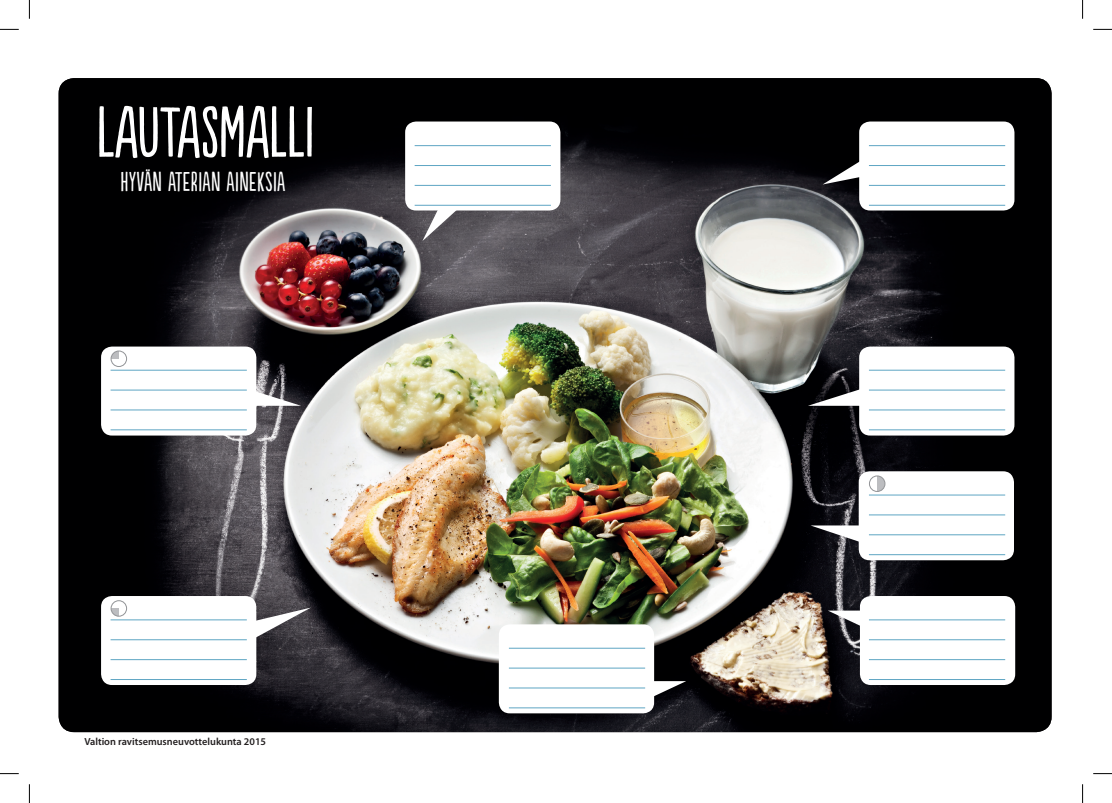
<style>
.page{position:relative;width:1112px;height:803px;background:#fff}
.page>*{position:absolute;margin:0;border:0;box-sizing:border-box;transform-origin:0 0}
.t1{font:67.5px "Populaire";color:#fff}
.t2{font:25.62px "Populaire";letter-spacing:.02em;color:#fff}
.t3{font:600 10.25px "Myriad Pro";color:#231f20}
</style>
<div class="page">
<img style="left:59px;top:78px;width:992px;height:654px">
<div style="left:405px;top:122px;width:155px;height:88px;background:#fff;border-radius:11px"></div>
<svg style="left:422px;top:204px;width:36px;height:37px"></svg>
<div style="left:101px;top:596px;width:155px;height:89px;background:#fff;border-radius:11px"></div>
<svg style="left:256px;top:607px;width:55px;height:34px"></svg>
<div style="left:859px;top:596px;width:155px;height:89px;background:#fff;border-radius:11px"></div>
<svg style="left:827px;top:610px;width:33px;height:19px"></svg>
<div style="left:858px;top:471px;width:155px;height:89px;background:#fff;border-radius:11px"></div>
<svg style="left:810px;top:525px;width:49px;height:19px"></svg>
<div style="left:859px;top:347px;width:155px;height:88px;background:#fff;border-radius:11px"></div>
<svg style="left:807px;top:387px;width:53px;height:19px"></svg>
<div style="left:859px;top:122px;width:155px;height:88px;background:#fff;border-radius:11px"></div>
<svg style="left:822px;top:157px;width:38px;height:27px"></svg>
<hr style="left:868px;top:390px;width:136px;height:1px;background:#61a7c4">
<hr style="left:868px;top:370px;width:136px;height:1px;background:#61a7c4">
<hr style="left:868px;top:409px;width:136px;height:1px;background:#61a7c4">
<hr style="left:868px;top:429px;width:136px;height:1px;background:#61a7c4">
<hr style="left:868px;top:165px;width:136px;height:1px;background:#61a7c4">
<hr style="left:868px;top:145px;width:136px;height:1px;background:#61a7c4">
<hr style="left:868px;top:185px;width:136px;height:1px;background:#61a7c4">
<hr style="left:868px;top:205px;width:136px;height:1px;background:#61a7c4">
<hr style="left:414px;top:165px;width:136px;height:1px;background:#61a7c4">
<hr style="left:414px;top:145px;width:136px;height:1px;background:#61a7c4">
<hr style="left:414px;top:185px;width:136px;height:1px;background:#61a7c4">
<hr style="left:414px;top:205px;width:136px;height:1px;background:#61a7c4">
<hr style="left:868px;top:514px;width:136px;height:1px;background:#61a7c4">
<hr style="left:868px;top:494px;width:136px;height:1px;background:#61a7c4">
<hr style="left:868px;top:534px;width:136px;height:1px;background:#61a7c4">
<hr style="left:868px;top:554px;width:136px;height:1px;background:#61a7c4">
<hr style="left:868px;top:639px;width:136px;height:1px;background:#61a7c4">
<hr style="left:868px;top:619px;width:136px;height:1px;background:#61a7c4">
<hr style="left:868px;top:659px;width:136px;height:1px;background:#61a7c4">
<hr style="left:868px;top:679px;width:136px;height:1px;background:#61a7c4">
<hr style="left:110px;top:639px;width:137px;height:1px;background:#61a7c4">
<hr style="left:110px;top:619px;width:137px;height:1px;background:#61a7c4">
<hr style="left:110px;top:659px;width:137px;height:1px;background:#61a7c4">
<hr style="left:110px;top:679px;width:137px;height:1px;background:#61a7c4">
<div style="left:498px;top:624px;width:156px;height:89px;background:#fff;border-radius:11px"></div>
<svg style="left:654px;top:681px;width:32px;height:19px"></svg>
<hr style="left:508px;top:667px;width:137px;height:1px;background:#61a7c4">
<hr style="left:508px;top:648px;width:137px;height:1px;background:#61a7c4">
<hr style="left:508px;top:687px;width:137px;height:1px;background:#61a7c4">
<hr style="left:508px;top:707px;width:137px;height:1px;background:#61a7c4">
<div style="left:101px;top:347px;width:155px;height:88px;background:#fff;border-radius:11px"></div>
<svg style="left:242px;top:387px;width:59px;height:19px"></svg>
<hr style="left:110px;top:390px;width:137px;height:1px;background:#61a7c4">
<hr style="left:110px;top:370px;width:137px;height:1px;background:#61a7c4">
<hr style="left:110px;top:409px;width:137px;height:1px;background:#61a7c4">
<hr style="left:110px;top:429px;width:137px;height:1px;background:#61a7c4">
<div style="left:877px;top:476px;width:7px;height:15px;background:#bcbdc0"></div>
<div style="left:868px;top:475px;width:17px;height:17px;border:1px solid #939598;border-radius:50%"></div>
<div style="left:111px;top:608px;width:8px;height:8px;background:#bcbdc0"></div>
<div style="left:110px;top:600px;width:17px;height:17px;border:1px solid #939598;border-radius:50%"></div>
<svg style="left:112px;top:352px;width:7px;height:7px"></svg>
<div style="left:110px;top:350px;width:17px;height:17px;border:1px solid #939598;border-radius:50%"></div>
<svg style="left:0;top:29px;width:19px;height:1px"></svg>
<svg style="left:1093px;top:29px;width:18px;height:1px"></svg>
<svg style="left:0;top:773px;width:19px;height:1px"></svg>
<svg style="left:1093px;top:773px;width:18px;height:1px"></svg>
<svg style="left:29px;top:0;width:1px;height:19px"></svg>
<svg style="left:29px;top:784px;width:1px;height:19px"></svg>
<svg style="left:1082px;top:0;width:1px;height:19px"></svg>
<svg style="left:1082px;top:784px;width:1px;height:19px"></svg>
<h1 class="t1" style="left:97px;top:95px;width:219px">LAUTASMALLI</h1>
<h2 class="t2" style="left:121px;top:168px;width:166px">HYVÄN ATERIAN AINEKSIA</h2>
<p class="t3" style="left:84px;top:735px;width:183px">Valtion ravitsemusneuvottelukunta 2015</p>
</div>
